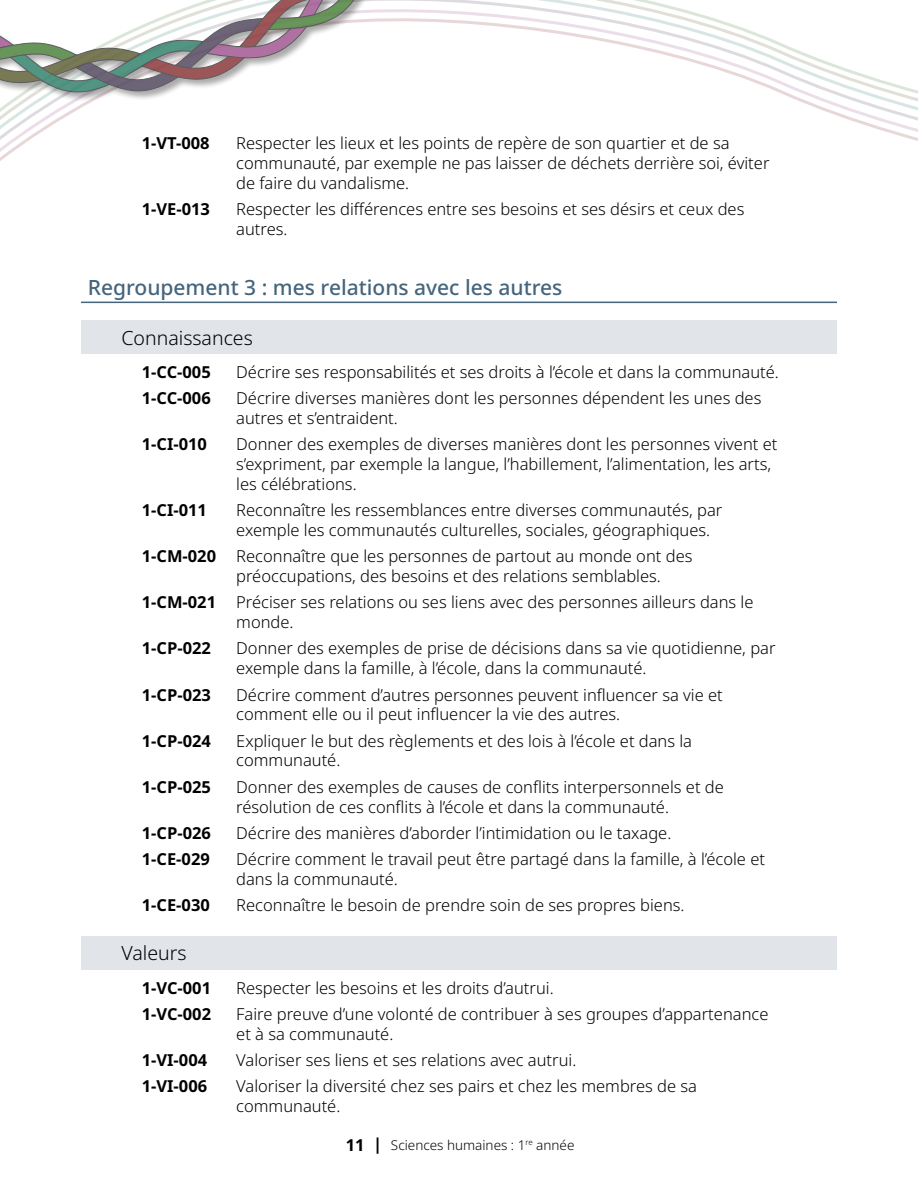
<style>
.page{position:relative;width:918px;height:1188px;background:#fff}
.page>*{position:absolute;margin:0;border:0;box-sizing:border-box;transform-origin:0 0}
.Header_Outcomes{font:500 21px "Noto Sans";color:#45657d}
.GLO{font:300 19.5px "Noto Sans";color:#000}
.Learning_Outcome{font:300 16.5px/19.8px "Noto Sans";color:#000}
.Learning_Outcome-2{font:700 16.5px "Noto Sans";color:#000}
.t1{font:300 13.5px "Noto Sans";color:#000}
.s1{font-weight:700}
.s2{font-weight:700;font-size:16.5px}
</style>
<div class="page">
<svg style="left:0;top:0;width:918px;height:161px"></svg>
<div style="left:0;top:0;width:515px;height:102px;background:#000;opacity:.4"></div>
<svg style="left:0;top:0;width:407px;height:96px"></svg>
<hr style="left:81px;top:302px;width:756px;height:1px;background:#45657d">
<div style="left:81px;top:321px;width:756px;height:33px;background:#e1e4e8"></div>
<div style="left:81px;top:936px;width:756px;height:33px;background:#e1e4e8"></div>
<p class="Learning_Outcome-2" style="left:142px;top:132px;width:69px">1-VT-008</p>
<p class="Learning_Outcome" style="left:236px;top:134px;width:535px">Respecter les lieux et les points de repère de son quartier et de sa communauté, par exemple ne pas laisser de déchets derrière soi, éviter de faire du vandalisme.</p>
<p class="Learning_Outcome-2" style="left:142px;top:198px;width:70px">1-VE-013</p>
<p class="Learning_Outcome" style="left:236px;top:200px;width:510px">Respecter les différences entre ses besoins et ses désirs et ceux des autres.</p>
<h3 class="Header_Outcomes" style="left:88px;top:272px;width:476px">Regroupement 3 : mes relations avec les autres</h3>
<h4 class="GLO" style="left:122px;top:324px;width:133px">Connaissances</h4>
<p class="Learning_Outcome-2" style="left:142px;top:360px;width:71px">1-CC-005</p>
<p class="Learning_Outcome" style="left:236px;top:363px;width:544px">Décrire ses responsabilités et ses droits à l’école et dans la communauté.</p>
<p class="Learning_Outcome-2" style="left:142px;top:387px;width:71px">1-CC-006</p>
<p class="Learning_Outcome" style="left:236px;top:389px;width:527px">Décrire diverses manières dont les personnes dépendent les unes des autres et s’entraident.</p>
<p class="Learning_Outcome-2" style="left:142px;top:433px;width:67px">1-CI-010</p>
<p class="Learning_Outcome" style="left:236px;top:435px;width:543px">Donner des exemples de diverses manières dont les personnes vivent et s’expriment, par exemple la langue, l’habillement, l’alimentation, les arts, les célébrations.</p>
<p class="Learning_Outcome-2" style="left:142px;top:499px;width:67px">1-CI-011</p>
<p class="Learning_Outcome" style="left:236px;top:501px;width:488px">Reconnaître les ressemblances entre diverses communautés, par exemple les communautés culturelles, sociales, géographiques.</p>
<p class="Learning_Outcome" style="left:236px;top:547px;width:458px;text-indent:-94px"><span class="s1">1-CM-020</span> Reconnaître que les personnes de partout au monde ont des préoccupations, des besoins et des relations semblables.</p>
<p class="Learning_Outcome" style="left:236px;top:593px;width:519px;text-indent:-94px"><span class="s1">1-CM-021</span> Préciser ses relations ou ses liens avec des personnes ailleurs dans le monde.</p>
<p class="Learning_Outcome-2" style="left:142px;top:637px;width:71px">1-CP-022</p>
<p class="Learning_Outcome" style="left:236px;top:639px;width:541px">Donner des exemples de prise de décisions dans sa vie quotidienne, par exemple dans la famille, à l’école, dans la communauté.</p>
<p class="Learning_Outcome-2" style="left:142px;top:683px;width:71px">1-CP-023</p>
<p class="Learning_Outcome" style="left:236px;top:685px;width:488px">Décrire comment d’autres personnes peuvent influencer sa vie et comment elle ou il peut influencer la vie des autres.</p>
<p class="Learning_Outcome-2" style="left:142px;top:729px;width:71px">1-CP-024</p>
<p class="Learning_Outcome" style="left:236px;top:731px;width:457px">Expliquer le but des règlements et des lois à l’école et dans la communauté.</p>
<p class="Learning_Outcome-2" style="left:142px;top:775px;width:71px">1-CP-025</p>
<p class="Learning_Outcome" style="left:236px;top:777px;width:489px">Donner des exemples de causes de conflits interpersonnels et de résolution de ces conflits à l’école et dans la communauté.</p>
<p class="Learning_Outcome-2" style="left:142px;top:821px;width:71px">1-CP-026</p>
<p class="Learning_Outcome" style="left:236px;top:823px;width:437px">Décrire des manières d’aborder l’intimidation ou le taxage.</p>
<p class="Learning_Outcome-2" style="left:142px;top:847px;width:70px">1-CE-029</p>
<p class="Learning_Outcome" style="left:236px;top:850px;width:530px">Décrire comment le travail peut être partagé dans la famille, à l’école et dans la communauté.</p>
<p class="Learning_Outcome-2" style="left:142px;top:894px;width:70px">1-CE-030</p>
<p class="Learning_Outcome" style="left:236px;top:896px;width:450px">Reconnaître le besoin de prendre soin de ses propres biens.</p>
<h4 class="GLO" style="left:122px;top:940px;width:67px">Valeurs</h4>
<p class="Learning_Outcome-2" style="left:142px;top:976px;width:71px">1-VC-001</p>
<p class="Learning_Outcome" style="left:236px;top:978px;width:319px">Respecter les besoins et les droits d’autrui.</p>
<p class="Learning_Outcome-2" style="left:142px;top:1002px;width:71px">1-VC-002</p>
<p class="Learning_Outcome" style="left:236px;top:1005px;width:534px">Faire preuve d’une volonté de contribuer à ses groupes d’appartenance et à sa communauté.</p>
<p class="Learning_Outcome-2" style="left:142px;top:1048px;width:67px">1-VI-004</p>
<p class="Learning_Outcome" style="left:236px;top:1051px;width:342px">Valoriser ses liens et ses relations avec autrui.</p>
<p class="Learning_Outcome-2" style="left:142px;top:1075px;width:67px">1-VI-006</p>
<p class="Learning_Outcome" style="left:236px;top:1077px;width:462px">Valoriser la diversité chez ses pairs et chez les membres de sa communauté.</p>
<p class="t1" style="left:346px;top:1135px;width:230px"><span class="s2">11 |</span> Sciences humaines : 1<sup>re</sup> année</p>
</div>
